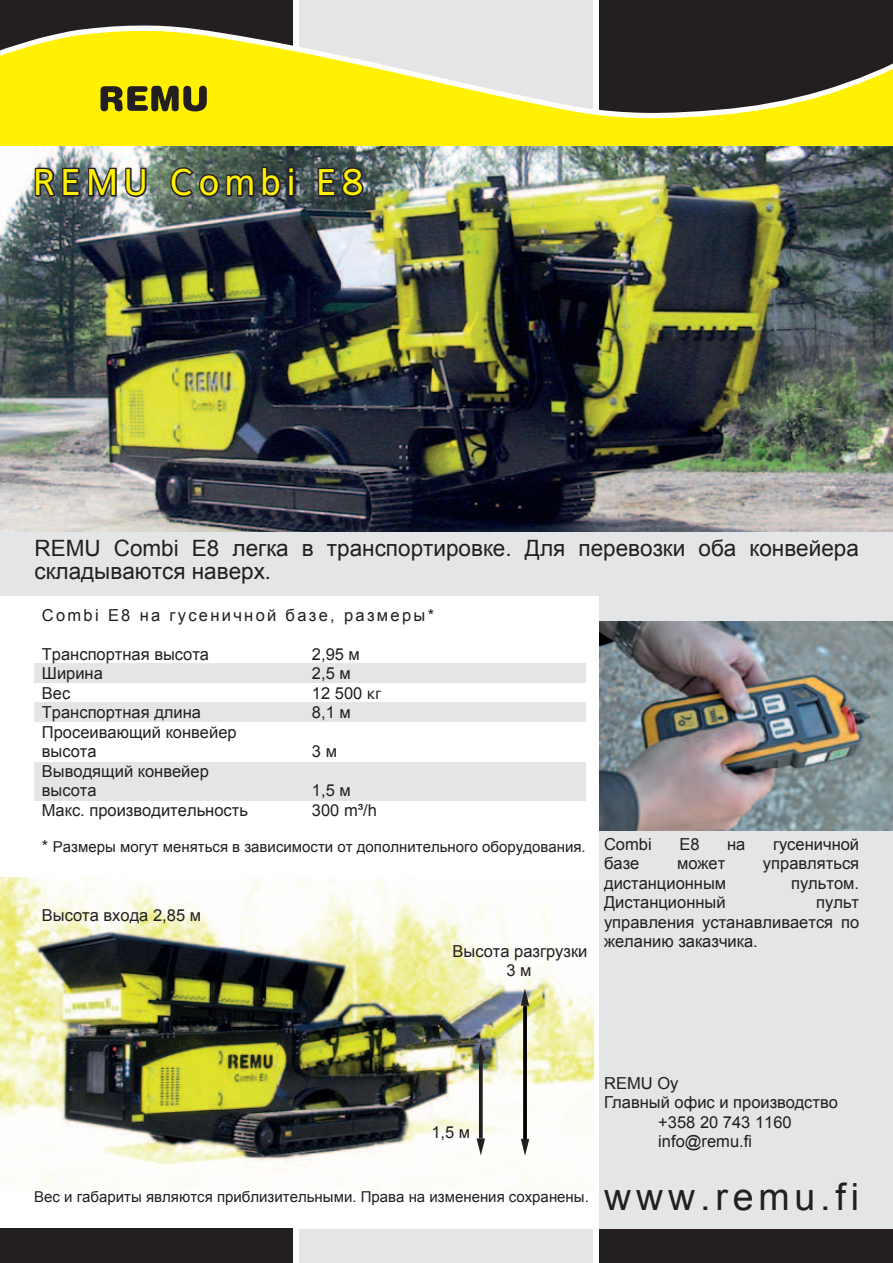
<style>
.page{position:relative;width:893px;height:1263px;background:#fff}
.page>*{position:absolute;margin:0;border:0;box-sizing:border-box;transform-origin:0 0}
.t1{font:500 37.5px "Fran Klein";letter-spacing:.14em;color:#fff101}
.t2{font:37.5px "Arial";letter-spacing:.13em;color:#231f20}
.t3{font:22.5px/22.5px "Arial";color:#231f20}
.t4{font:16.5px/19.5px "Arial";color:#231f20}
.t5{font:16.5px "Arial";letter-spacing:.14em;color:#231f20}
.t6{font:15px "Arial";color:#231f20}
.s1{font-family:"Segoe UI"}
.s2{font-size:16.5px}
</style>
<div class="page">
<div style="left:34px;top:762px;width:552px;height:38px;background:#e4e5e7"></div>
<div style="left:600px;top:0;width:293px;height:141px;background:#231f20"></div>
<div style="left:299px;top:0;width:294px;height:124px;background:#e4e5e7"></div>
<div style="left:0;top:0;width:292px;height:124px;background:#231f20"></div>
<svg style="left:78px;top:25px;width:522px;height:5px"></svg>
<svg style="left:0;top:30px;width:893px;height:117px;fill:#fff101"></svg>
<svg style="left:101px;top:86px;width:106px;height:25px"></svg>
<div style="left:600px;top:1229px;width:293px;height:34px;background:#231f20"></div>
<div style="left:299px;top:1229px;width:294px;height:34px;background:#e4e5e7"></div>
<div style="left:0;top:1229px;width:292px;height:34px;background:#231f20"></div>
<img style="left:0;top:147px;width:893px;height:385px">
<img style="left:1px;top:877px;width:593px;height:315px">
<img style="left:33px;top:158px;width:115px;height:41px">
<img style="left:168px;top:165px;width:128px;height:66px">
<svg style="left:316px;top:165px;width:50px;height:34px;background:#373c3e"></svg>
<div style="left:600px;top:574px;width:293px;height:655px;background:#e4e5e7"></div>
<div style="left:34px;top:703px;width:552px;height:19px;background:#e4e5e7"></div>
<svg style="left:477px;top:1043px;width:8px;height:17px"></svg>
<svg style="left:479px;top:1059px;width:4px;height:79px"></svg>
<svg style="left:477px;top:1138px;width:8px;height:17px"></svg>
<svg style="left:521px;top:989px;width:8px;height:17px"></svg>
<svg style="left:523px;top:1006px;width:4px;height:133px"></svg>
<svg style="left:521px;top:1139px;width:8px;height:17px"></svg>
<img style="left:600px;top:621px;width:293px;height:209px">
<div style="left:34px;top:664px;width:552px;height:19px;background:#e4e5e7"></div>
<div style="left:0;top:532px;width:893px;height:64px;background:#e4e5e7"></div>
<h1 class="t1" style="left:34px;top:161px;width:331px">REMU Combi E8</h1>
<h2 class="t3" style="left:34px;top:537px;width:826px">REMU Combi E8 легка в транспортировке. Для перевозки оба конвейера складываются наверх.</h2>
<p class="t5" style="left:42px;top:604px;width:394px">Combi E8 на гусеничной базе, размеры*</p>
<p class="t4" style="left:42px;top:644px;width:169px">Транспортная высота</p>
<p class="t4" style="left:312px;top:644px;width:50px">2,95 м</p>
<p class="t4" style="left:42px;top:664px;width:63px">Ширина</p>
<p class="t4" style="left:312px;top:664px;width:40px">2,5 м</p>
<p class="t4" style="left:42px;top:683px;width:30px">Вес</p>
<p class="t4" style="left:312px;top:683px;width:71px">12 500 <span class="s1">кг</span></p>
<p class="t4" style="left:42px;top:703px;width:161px">Транспортная длина</p>
<p class="t4" style="left:312px;top:703px;width:40px">8,1 м</p>
<p class="t4" style="left:42px;top:722px;width:196px">Просеивающий конвейер высота</p>
<p class="t4" style="left:312px;top:742px;width:27px">3 м</p>
<p class="t4" style="left:42px;top:761px;width:168px">Выводящий конвейер высота</p>
<p class="t4" style="left:312px;top:781px;width:40px">1,5 м</p>
<p class="t4" style="left:42px;top:800px;width:208px">Макс. производительность</p>
<p class="t4" style="left:312px;top:800px;width:67px">300 m³/h</p>
<p class="t6" style="left:42px;top:837px;width:611px"><span class="s2">*</span> Размеры могут меняться в зависимости от дополнительного оборудования. <sup>Combi</sup></p>
<p class="t4" style="left:679px;top:834px;width:22px">E8</p>
<p class="t4" style="left:727px;top:834px;width:20px">на</p>
<p class="t4" style="left:773px;top:834px;width:88px">гусеничной</p>
<p class="t4" style="left:604px;top:854px;width:37px">базе</p>
<p class="t4" style="left:677px;top:854px;width:50px">может</p>
<p class="t4" style="left:763px;top:854px;width:98px">управляться</p>
<p class="t4" style="left:604px;top:873px;width:124px">дистанционным</p>
<p class="t4" style="left:791px;top:873px;width:70px">пультом.</p>
<p class="t4" style="left:604px;top:893px;width:123px">Дистанционный</p>
<p class="t4" style="left:604px;top:893px;width:257px;text-align:justify;text-indent:212px">пульт управления устанавливается по желанию заказчика.</p>
<p class="t4" style="left:42px;top:905px;width:161px">Высота входа 2,85 м</p>
<p class="t4" style="left:453px;top:941px;width:136px;text-align:center">Высота разгрузки<br>3 м</p>
<p class="t4" style="left:431px;top:1122px;width:40px">1,5 м</p>
<p class="t6" style="left:34px;top:1187px;width:556px">Вес и габариты являются приблизительными. Права на изменения сохранены.</p>
<p class="t4" style="left:604px;top:1073px;width:76px">REMU Oy</p>
<p class="t4" style="left:604px;top:1093px;width:235px">Главный офис и производство</p>
<p class="t4" style="left:658px;top:1112px;width:135px">+358 20 743 1160</p>
<p class="t4" style="left:658px;top:1132px;width:95px">info@remu.fi</p>
<h1 class="t2" style="left:604px;top:1172px;width:256px">www.remu.fi</h1>
</div>
